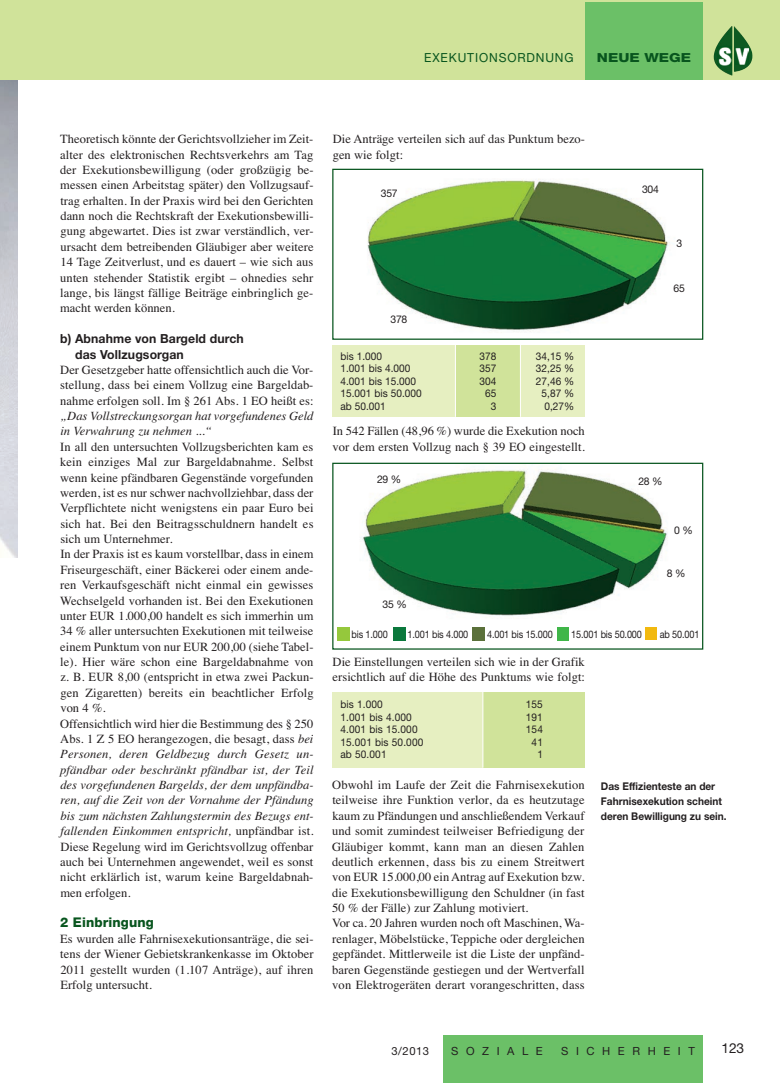
<style>
.page{position:relative;width:780px;height:1088px;background:#fff}
.page>*{position:absolute;margin:0;border:0;box-sizing:border-box;transform-origin:0 0}
.t1{font:13.75px "Helvetica Neue";color:#231f20}
.t2{font:800 13.38px "Helvetica Neue";letter-spacing:.01em;color:#08551e}
.t3{font:12.5px/15.4px "Times";letter-spacing:.005em;color:#231f20}
.t4{font:italic 12.5px/15.4px "Times";color:#231f20}
.t5{font:700 12.5px/15.4px "Helvetica Neue";letter-spacing:.01em;color:#231f20}
.t6{font:12.5px "Helvetica Neue";letter-spacing:.075em;color:#08551e;scale:.96 1}
.t7{font:800 12.5px "Helvetica Neue";color:#08551e;scale:1.2 1}
.t8{font:11.25px "Helvetica Neue";letter-spacing:.675em;color:#231f20}
.t9{font:10.62px "Helvetica Neue";letter-spacing:.005em;color:#231f20;scale:.95 1}
.t10{font:700 10.62px/15px "Helvetica Neue";color:#231f20;scale:.95 1}
.t11{font:10.62px "Helvetica Neue";letter-spacing:.005em;color:#231f20}
.t12{font:10.38px "Helvetica Neue";letter-spacing:-.015em;color:#231f20;scale:.88 1}
.s1{font-style:italic}
</style>
<div class="page">
<div style="left:0;top:1px;width:780px;height:79px;background:#d0e39a"></div>
<div style="left:585px;top:2px;width:118px;height:78px;background:#6bc067"></div>
<div style="left:443px;top:1035px;width:259px;height:47px;background:#6bc067"></div>
<img style="left:733px;top:26px;width:19px;height:46px">
<img style="left:713px;top:26px;width:19px;height:50px">
<img style="left:717px;top:47px;width:14px;height:18px">
<img style="left:735px;top:47px;width:13px;height:18px">
<img style="left:367px;top:179px;width:303px;height:154px">
<div style="left:332px;top:169px;width:371px;height:171px;border:1px solid #08551e"></div>
<div style="left:332px;top:345px;width:253px;height:72px;background:#e6efc1"></div>
<div style="left:456px;top:345px;width:63px;height:72px;background:#d0e39a"></div>
<hr style="left:455px;top:345px;width:1px;height:72px;background:#fff">
<hr style="left:520px;top:345px;width:1px;height:72px;background:#fff">
<div style="left:332px;top:692px;width:253px;height:76px;background:#e6efc1"></div>
<div style="left:483px;top:692px;width:102px;height:76px;background:#d0e39a"></div>
<hr style="left:482px;top:692px;width:1px;height:76px;background:#fff">
<img style="left:362px;top:469px;width:305px;height:147px">
<div style="left:332px;top:463px;width:371px;height:187px;border:1px solid #08551e"></div>
<svg style="left:337px;top:628px;width:12px;height:12px"></svg>
<div style="left:645px;top:628px;width:12px;height:12px;background:#f2b90f"></div>
<svg style="left:393px;top:628px;width:12px;height:12px"></svg>
<svg style="left:473px;top:628px;width:11px;height:12px"></svg>
<svg style="left:557px;top:628px;width:11px;height:12px"></svg>
<p class="t6" style="left:424px;top:53px;width:157px">EXEKUTIONSORDNUNG</p>
<p class="t7" style="left:597px;top:53px;width:80px">NEUE WEGE</p>
<p class="t3" style="left:60px;top:131px;width:255px;text-align:justify">Theoretisch könnte der Gerichtsvollzieher im Zeit&shy;alter des elektronischen Rechtsverkehrs am Tag der Exekutionsbewilligung (oder großzügig be&shy;messen einen Arbeitstag später) den Vollzugsauf&shy;trag erhalten. In der Praxis wird bei den Gerichten dann noch die Rechtskraft der Exekutionsbewilli&shy;gung abgewartet. Dies ist zwar verständlich, ver&shy;ursacht dem betreibenden Gläubiger aber weitere 14 Tage Zeitverlust, und es dauert – wie sich aus unten stehender Statistik ergibt – ohnedies sehr lange, bis längst fällige Beiträge einbringlich ge&shy;macht werden können.</p>
<p class="t5" style="left:75px;top:331px;width:170px;text-indent:-15px">b) Abnahme von Bargeld durch das Vollzugsorgan</p>
<p class="t3" style="left:60px;top:362px;width:255px;text-align:justify">Der Gesetzgeber hatte offensichtlich auch die Vor&shy;stellung, dass bei einem Vollzug eine Bargeldab&shy;nahme erfolgen soll. Im § 261 Abs. 1 EO heißt es:</p>
<p class="t4" style="left:60px;top:408px;width:255px">„Das Vollstreckungsorgan hat vorgefundenes Geld in Verwahrung zu nehmen ...“</p>
<p class="t3" style="left:60px;top:439px;width:255px">In all den untersuchten Vollzugsberichten kam es kein einziges Mal zur Bargeldabnahme. Selbst wenn keine pfändbaren Gegenstände vorgefunden werden, ist es nur schwer nachvollziehbar, dass der Verpflichtete nicht wenigstens ein paar Euro bei sich hat. Bei den Beitragsschuldnern handelt es sich um Unternehmer.<br>In der Praxis ist es kaum vorstellbar, dass in einem Friseurgeschäft, einer Bäckerei oder einem ande&shy;ren Verkaufsgeschäft nicht einmal ein gewisses Wechselgeld vorhanden ist. Bei den Exekutionen unter EUR 1.000,00 handelt es sich immerhin um 34 % aller untersuchten Exekutionen mit teilweise einem Punktum von nur EUR 200,00 (siehe Tabel&shy;le). Hier wäre schon eine Bargeldabnahme von z. B. EUR 8,00 (entspricht in etwa zwei Packun&shy;gen Zigaretten) bereits ein beachtlicher Erfolg von 4 %.<br>Offensichtlich wird hier die Bestimmung des § 250<br>Abs. 1 Z 5 EO herangezogen, die besagt, dass <span class="s1">bei Personen, deren Geldbezug durch Gesetz un&shy;pfändbar oder beschränkt pfändbar ist, der Teil des vorgefundenen Bargelds, der dem unpfändba&shy;ren, auf die Zeit von der Vornahme der Pfändung bis zum nächsten Zahlungstermin des Bezugs ent&shy;fallenden Einkommen entspricht,</span> unpfändbar ist.<br>Diese Regelung wird im Gerichtsvollzug offenbar auch bei Unternehmen angewendet, weil es sonst nicht erklärlich ist, warum keine Bargeldabnah&shy;men erfolgen.</p>
<p class="t2" style="left:60px;top:918px;width:95px">2 Einbringung</p>
<p class="t3" style="left:60px;top:931px;width:255px;text-align:justify">Es wurden alle Fahrnisexekutionsanträge, die sei&shy;tens der Wiener Gebietskrankenkasse im Oktober 2011 gestellt wurden (1.107 Anträge), auf ihren Erfolg untersucht.</p>
<p class="t3" style="left:333px;top:131px;width:254px">Die Anträge verteilen sich auf das Punktum bezo&shy;gen wie folgt:</p>
<p class="t11" style="left:381px;top:190px;width:18px">357</p>
<p class="t11" style="left:390px;top:315px;width:18px">378</p>
<p class="t9" style="left:340px;top:352px;width:45px">bis 1.000</p>
<p class="t9" style="left:479px;top:352px;width:19px">378</p>
<p class="t9" style="left:536px;top:352px;width:42px">34,15 %</p>
<p class="t9" style="left:340px;top:365px;width:75px">1.001 bis 4.000</p>
<p class="t9" style="left:479px;top:365px;width:19px">357</p>
<p class="t9" style="left:536px;top:365px;width:42px">32,25 %</p>
<p class="t9" style="left:340px;top:377px;width:81px">4.001 bis 15.000</p>
<p class="t9" style="left:479px;top:377px;width:19px">304</p>
<p class="t9" style="left:536px;top:377px;width:42px">27,46 %</p>
<p class="t9" style="left:340px;top:390px;width:87px">15.001 bis 50.000</p>
<p class="t9" style="left:485px;top:390px;width:13px">65</p>
<p class="t9" style="left:541px;top:390px;width:36px">5,87 %</p>
<p class="t9" style="left:340px;top:402px;width:49px">ab 50.001</p>
<p class="t9" style="left:490px;top:402px;width:7px">3</p>
<p class="t9" style="left:544px;top:402px;width:33px">0,27%</p>
<p class="t3" style="left:332px;top:423px;width:254px">In 542 Fällen (48,96 %) wurde die Exekution noch vor dem ersten Vollzug nach § 39 EO eingestellt.</p>
<p class="t11" style="left:377px;top:476px;width:26px">29 %</p>
<p class="t11" style="left:382px;top:601px;width:26px">35 %</p>
<p class="t11" style="left:642px;top:185px;width:18px">304</p>
<p class="t11" style="left:676px;top:240px;width:7px">3</p>
<p class="t11" style="left:673px;top:284px;width:13px">65</p>
<p class="t11" style="left:638px;top:477px;width:26px">28 %</p>
<p class="t11" style="left:674px;top:526px;width:20px">0 %</p>
<p class="t11" style="left:666px;top:569px;width:20px">8 %</p>
<p class="t12" style="left:351px;top:630px;width:43px">bis 1.000</p>
<p class="t12" style="left:407px;top:630px;width:71px">1.001 bis 4.000</p>
<p class="t12" style="left:487px;top:630px;width:76px">4.001 bis 15.000</p>
<p class="t12" style="left:571px;top:630px;width:82px">15.001 bis 50.000</p>
<p class="t12" style="left:659px;top:630px;width:47px">ab 50.001</p>
<p class="t3" style="left:332px;top:654px;width:254px">Die Einstellungen verteilen sich wie in der Grafik ersichtlich auf die Höhe des Punktums wie folgt:</p>
<p class="t9" style="left:340px;top:701px;width:46px">bis 1.000</p>
<p class="t9" style="left:525px;top:701px;width:20px">155</p>
<p class="t9" style="left:340px;top:713px;width:77px">1.001 bis 4.000</p>
<p class="t9" style="left:525px;top:713px;width:20px">191</p>
<p class="t9" style="left:340px;top:726px;width:83px">4.001 bis 15.000</p>
<p class="t9" style="left:526px;top:726px;width:20px">154</p>
<p class="t9" style="left:340px;top:738px;width:89px">15.001 bis 50.000</p>
<p class="t9" style="left:531px;top:738px;width:13px">41</p>
<p class="t9" style="left:340px;top:751px;width:50px">ab 50.001</p>
<p class="t9" style="left:537px;top:751px;width:7px">1</p>
<p class="t3" style="left:332px;top:777px;width:254px">Obwohl im Laufe der Zeit die Fahrnisexekution teilweise ihre Funktion verlor, da es heutzutage kaum zu Pfändungen und anschließendem Verkauf und somit zumindest teilweiser Befriedigung der Gläubiger kommt, kann man an diesen Zahlen deutlich erkennen, dass bis zu einem Streitwert von EUR 15.000,00 ein Antrag auf Exekution bzw. die Exekutionsbewilligung den Schuldner (in fast 50 % der Fälle) zur Zahlung motiviert.<br>Vor ca. 20 Jahren wurden noch oft Maschinen, Wa&shy;renlager, Möbelstücke, Teppiche oder dergleichen gepfändet. Mittlerweile ist die Liste der unpfänd&shy;baren Gegenstände gestiegen und der Wertverfall von Elektrogeräten derart vorangeschritten, dass</p>
<p class="t10" style="left:601px;top:779px;width:134px">Das Effizienteste an der<br>Fahrnisexekution scheint deren Bewilligung zu sein.</p>
<p class="t8" style="left:391px;top:1046px;width:39px">3/2013</p>
<p class="t8" style="left:451px;top:1046px;width:93px">SOZIALE</p>
<p class="t8" style="left:561px;top:1046px;width:135px">SICHERHEIT</p>
<p class="t1" style="left:721px;top:1043px;width:24px">123</p>
</div>
